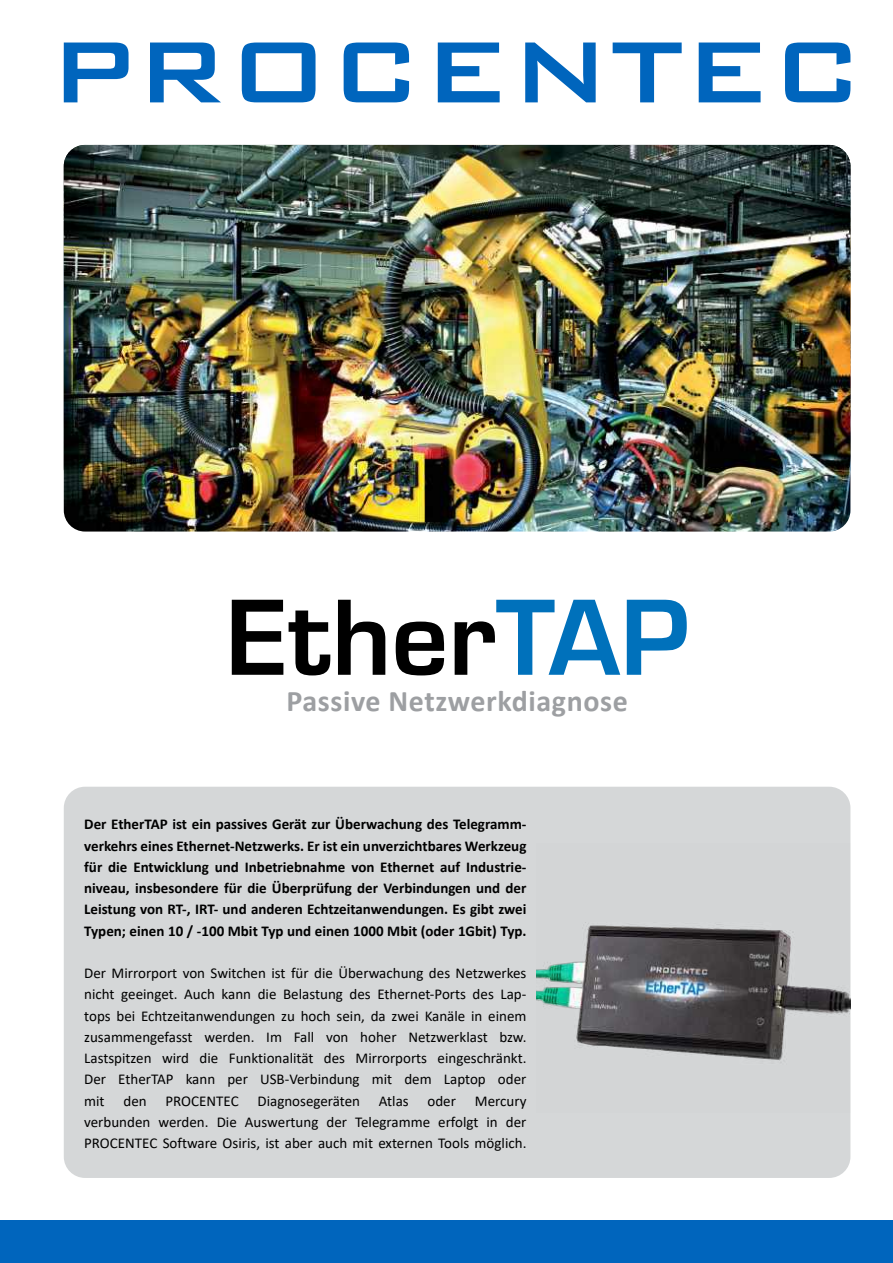
<style>
.page{position:relative;width:893px;height:1263px;background:#fff}
.page>*{position:absolute;margin:0;border:0;box-sizing:border-box;transform-origin:0 0}
.t1{font:700 112.5px "Eurostile";color:#000}
.t2{font:700 30px "Calibri";letter-spacing:.02em;color:#9d9fa2}
.t3{font:15px/21.3px "Calibri";color:#000;text-align:justify}
.t4{font:700 15px/21.3px "Calibri";color:#000;text-align:justify}
.s1{color:#0071bb}
</style>
<div class="page">
<div style="left:0;top:1220px;width:893px;height:43px;background:#0065bd"></div>
<svg style="left:64px;top:43px;width:65px;height:59px"></svg>
<svg style="left:150px;top:43px;width:71px;height:59px"></svg>
<svg style="left:242px;top:43px;width:74px;height:59px"></svg>
<svg style="left:344px;top:43px;width:65px;height:59px"></svg>
<svg style="left:438px;top:43px;width:62px;height:59px"></svg>
<svg style="left:525px;top:43px;width:71px;height:59px"></svg>
<svg style="left:613px;top:43px;width:69px;height:59px"></svg>
<svg style="left:699px;top:43px;width:62px;height:59px"></svg>
<svg style="left:785px;top:43px;width:65px;height:59px"></svg>
<div style="left:64px;top:787px;width:786px;height:391px;background:#d5d7d8;border-radius:21px"></div>
<img style="left:64px;top:145px;width:786px;height:386px">
<img style="left:537px;top:922px;width:313px;height:141px">
<h1 class="t1" style="left:225px;top:557px;width:465px">Ether<span class="s1">TAP</span></h1>
<h2 class="t2" style="left:286px;top:680px;width:343px">Passive Netzwerkdiagnose</h2>
<p class="t4" style="left:84px;top:813px;width:444px">Der EtherTAP ist ein passives Gerät zur Überwachung des Telegramm&shy;verkehrs eines Ethernet-Netzwerks. Er ist ein unverzichtbares Werkzeug für die Entwicklung und Inbetriebnahme von Ethernet auf Industrie&shy;niveau, insbesondere für die Überprüfung der Verbindungen und der Leistung von RT-, IRT- und anderen Echtzeitanwendungen. Es gibt zwei Typen; einen 10 / -100 Mbit Typ und einen 1000 Mbit (oder 1Gbit) Typ.</p>
<p class="t3" style="left:84px;top:962px;width:444px">Der Mirrorport von Switchen ist für die Überwachung des Netzwerkes nicht geeinget. Auch kann die Belastung des Ethernet-Ports des Lap&shy;tops bei Echtzeitanwendungen zu hoch sein, da zwei Kanäle in einem zusammengefasst werden. Im Fall von hoher Netzwerklast bzw.<br>Lastspitzen wird die Funktionalität des Mirrorports eingeschränkt.<br>Der EtherTAP kann per USB-Verbindung mit dem Laptop oder mit</p>
<p class="t3" style="left:123px;top:1089px;width:25px">den</p>
<p class="t3" style="left:166px;top:1089px;width:75px">PROCENTEC</p>
<p class="t3" style="left:257px;top:1089px;width:104px">Diagnosegeräten</p>
<p class="t3" style="left:379px;top:1089px;width:31px">Atlas</p>
<p class="t3" style="left:428px;top:1089px;width:30px">oder</p>
<p class="t3" style="left:84px;top:1089px;width:444px;text-indent:391px">Mercury verbunden werden. Die Auswertung der Telegramme erfolgt in der PROCENTEC Software Osiris, ist aber auch mit externen Tools möglich.</p>
</div>
